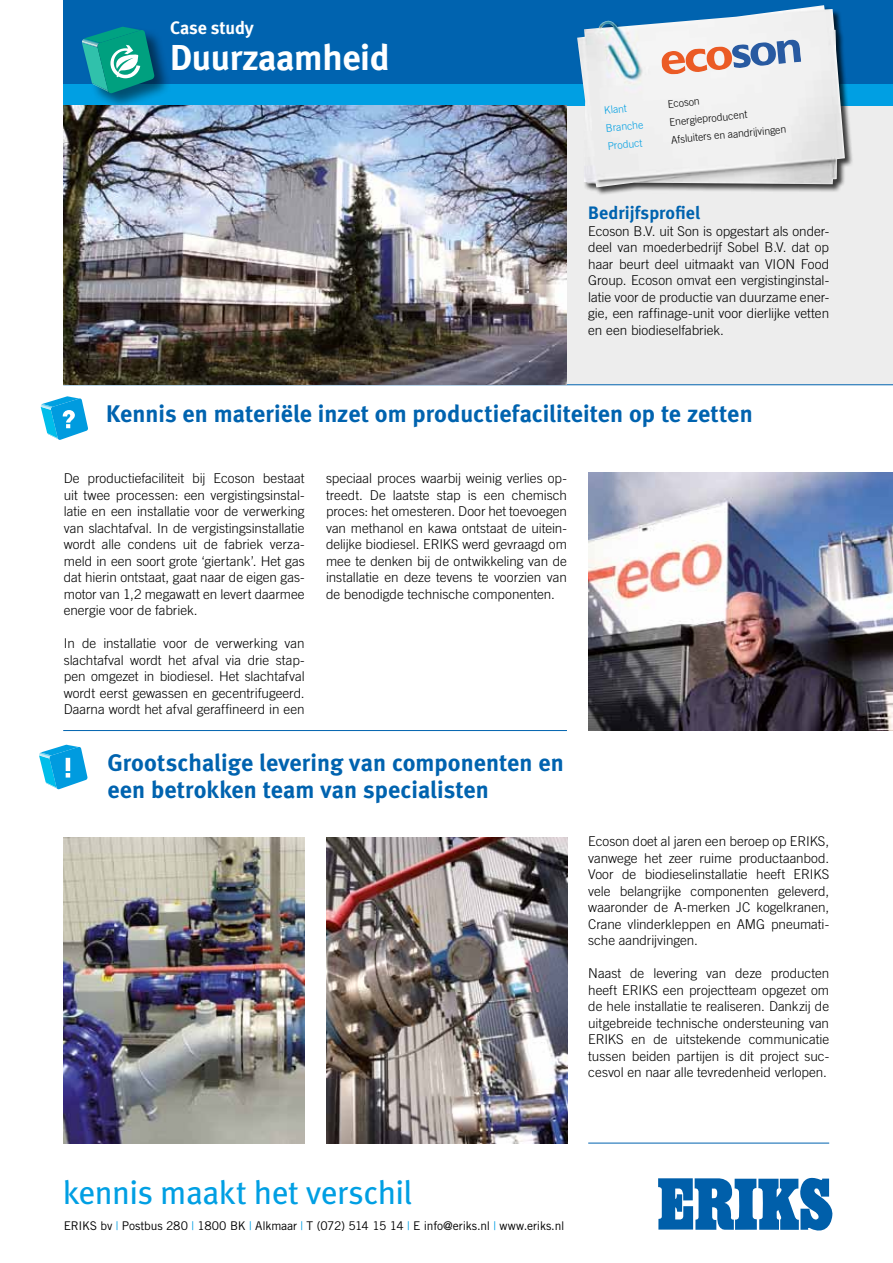
<style>
.page{position:relative;width:893px;height:1263px;background:#fff}
.page>*{position:absolute;margin:0;border:0;box-sizing:border-box;transform-origin:0 0}
.t1{font:700 36px "Meta";letter-spacing:-.01em;color:#fff}
.t2{font:33px "Meta";letter-spacing:-.015em;color:#009fe3}
.t3{font:700 24px/27px "Meta";color:#0063af}
.t4{font:700 18px "Meta";letter-spacing:.005em;color:#0063af}
.t5{font:700 18px "Meta";letter-spacing:-.005em;color:#fff}
.t6{font:300 13.5px/16.5px "Trade Gothic LT Std";letter-spacing:-.005em;color:#000;text-align:justify}
.t7{font:12px "Trade Gothic LT Std";letter-spacing:-.015em;color:#000}
.t8{font:300 10.5px "Trade Gothic LT Std";color:#000}
.t9{font:300 10.5px "Trade Gothic LT Std";color:#009fe3}
.s1{color:#009fe3}
</style>
<div class="page">
<div style="left:567px;top:105px;width:326px;height:279px;background:#ededed"></div>
<div style="left:64px;top:84px;width:829px;height:21px;background:#009fe3"></div>
<div style="left:64px;top:0;width:829px;height:84px;background:#0063af"></div>
<svg style="left:41px;top:396px;width:47px;height:44px"></svg>
<svg style="left:39px;top:745px;width:48px;height:44px"></svg>
<div style="left:82px;top:27px;width:90px;height:83px;background:#000;opacity:.5"></div>
<svg style="left:82px;top:27px;width:72px;height:66px;background:#229d9a"></svg>
<hr style="left:63px;top:384px;width:830px;height:1px;background:#0063af">
<svg style="left:658px;top:1177px;width:175px;height:54px"></svg>
<div style="left:577px;top:5px;width:276px;height:191px;background:#000;opacity:.75"></div>
<img style="left:577px;top:5px;width:268px;height:182px">
<hr style="left:588px;top:1143px;width:241px;height:1px;background:#0063af">
<hr style="left:63px;top:730px;width:504px;height:1px;background:#0063af">
<img style="left:64px;top:105px;width:503px;height:279px">
<svg style="left:661px;top:39px;width:140px;height:36px;background:#cbb9bc"></svg>
<img style="left:588px;top:472px;width:305px;height:259px">
<img style="left:64px;top:837px;width:241px;height:306px">
<img style="left:326px;top:837px;width:241px;height:306px">
<h3 class="t5" style="left:170px;top:17px;width:85px">Case study</h3>
<h1 class="t1" style="left:170px;top:36px;width:221px">Duurzaamheid</h1>
<p class="t9" style="left:604px;top:104px;width:24px;rotate:-5deg">Klant</p>
<p class="t9" style="left:605px;top:122px;width:39px;rotate:-5deg">Branche</p>
<p class="t9" style="left:607px;top:140px;width:36px;rotate:-5deg">Product</p>
<p class="t8" style="left:667px;top:98px;width:34px;rotate:-5deg">Ecoson</p>
<p class="t8" style="left:669px;top:115px;width:80px;rotate:-5deg">Energieproducent</p>
<p class="t8" style="left:671px;top:133px;width:117px;rotate:-5deg">Afsluiters en aandrijvingen</p>
<h3 class="t4" style="left:588px;top:202px;width:113px">Bedrijfsprofiel</h3>
<p class="t6" style="left:588px;top:222px;width:242px">Ecoson B.V. uit Son is opgestart als onder&shy;deel van moederbedrijf Sobel B.V. dat op haar beurt deel uitmaakt van VION Food Group. Ecoson omvat een vergistinginstal&shy;latie voor de productie van duurzame ener&shy;gie, een raffinage-unit voor dierlijke vetten en een biodieselfabriek.</p>
<h3 class="t3" style="left:106px;top:400px;width:648px">Kennis en materiële inzet om productiefaciliteiten op te zetten</h3>
<p class="t6" style="left:64px;top:470px;width:242px">De productiefaciliteit bij Ecoson bestaat uit twee processen: een vergistingsinstal&shy;latie en een installatie voor de verwerking van slachtafval. In de vergistingsinstallatie wordt alle condens uit de fabriek verza&shy;meld in een soort grote ‘giertank’. Het gas dat hierin ontstaat, gaat naar de eigen gas&shy;motor van 1,2 megawatt en levert daarmee energie voor de fabriek.</p>
<p class="t6" style="left:64px;top:635px;width:242px">In de installatie voor de verwerking van slachtafval wordt het afval via drie stap&shy;pen omgezet in biodiesel. Het slachtafval wordt eerst gewassen en gecentrifugeerd.<br>Daarna wordt het afval geraffineerd in een</p>
<p class="t6" style="left:326px;top:470px;width:242px">speciaal proces waarbij weinig verlies op&shy;treedt. De laatste stap is een chemisch proces: het omesteren. Door het toevoegen van methanol en kawa ontstaat de uitein&shy;delijke biodiesel. ERIKS werd gevraagd om mee te denken bij de ontwikkeling van de installatie en deze tevens te voorzien van de benodigde technische componenten.</p>
<h3 class="t3" style="left:107px;top:749px;width:458px">Grootschalige levering van componenten en een betrokken team van specialisten</h3>
<p class="t6" style="left:588px;top:833px;width:242px">Ecoson doet al jaren een beroep op ERIKS, vanwege het zeer ruime productaanbod.<br>Voor de biodieselinstallatie heeft ERIKS vele belangrijke componenten geleverd, waaronder de A-merken JC kogelkranen, Crane vlinderkleppen en AMG pneumati&shy;sche aandrijvingen.</p>
<p class="t6" style="left:588px;top:965px;width:242px">Naast de levering van deze producten heeft ERIKS een projectteam opgezet om de hele installatie te realiseren. Dankzij de uitgebreide technische ondersteuning van ERIKS en de uitstekende communicatie tussen beiden partijen is dit project suc&shy;cesvol en naar alle tevredenheid verlopen.</p>
<h2 class="t2" style="left:63px;top:1173px;width:351px">kennis maakt het verschil</h2>
<p class="t7" style="left:64px;top:1219px;width:502px">ERIKS bv <span class="s1">|</span> Postbus 280 <span class="s1">|</span> 1800 BK <span class="s1">|</span> Alkmaar <span class="s1">|</span> T (072) 514 15 14 <span class="s1">|</span> E info@eriks.nl <span class="s1">|</span> www.eriks.nl</p>
</div>
